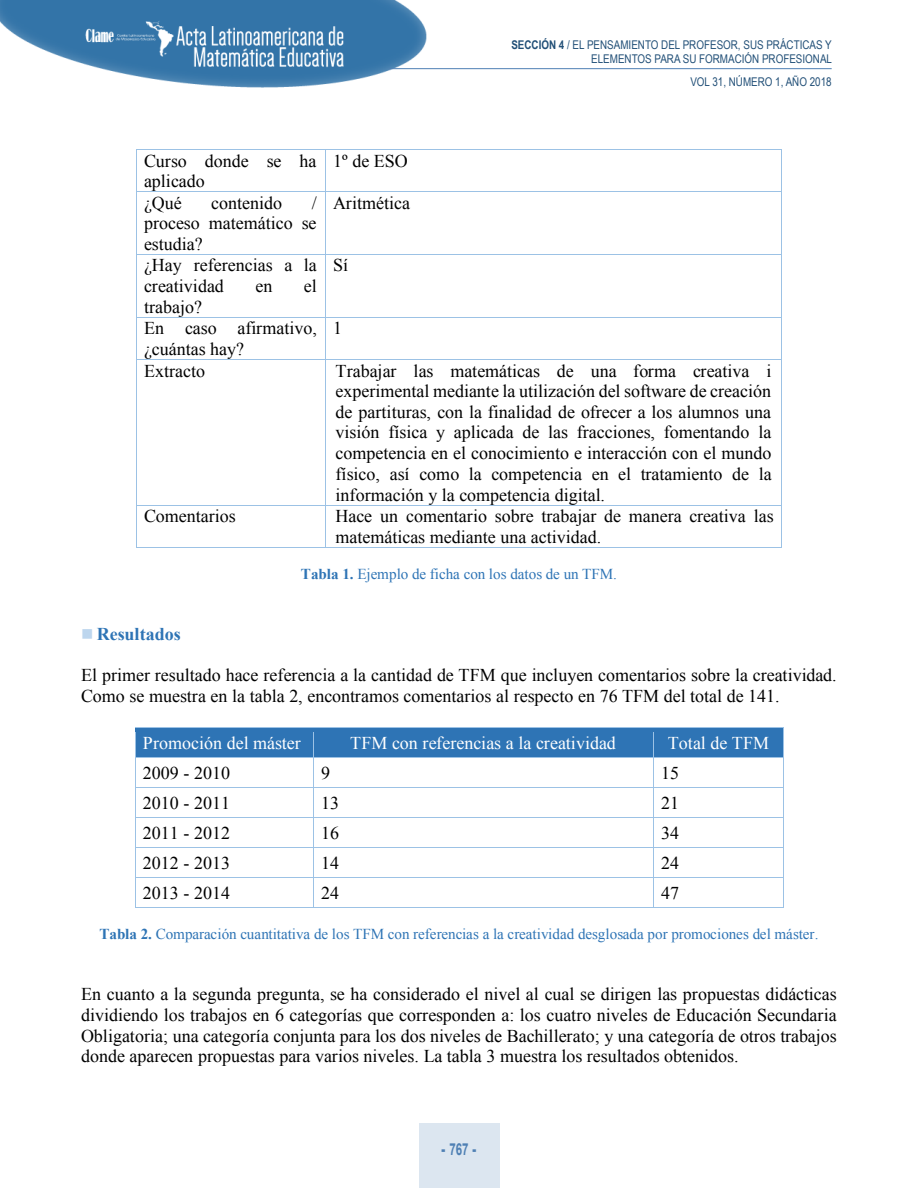
<style>
.page{position:relative;width:918px;height:1188px;background:#fff}
.page>*{position:absolute;margin:0;border:0;box-sizing:border-box;transform-origin:0 0}
.t1{font:18px/20.7px "Times New Roman";color:#000}
.t2{font:18px "Times New Roman";color:#fff}
.t3{font:700 18px "Times New Roman";color:#2e74b5}
.t4{font:700 16.5px "Arial";color:#4f80b4;scale:.7 1}
.t5{font:15.15px "Times New Roman";color:#2e74b5}
.t6{font:12px/14.4px "Arial Narrow";color:#214f77;text-align:right}
.s1{font-weight:700}
.s2{color:#bdd6ee}
.s3{font-weight:900}
</style>
<div class="page">
<img style="left:0;top:0;width:435px;height:88px">
<hr style="left:389px;top:68px;width:443px;height:1px;background:#4f80b4">
<div style="left:419px;top:1123px;width:80px;height:65px;background:#dce6f0"></div>
<hr style="left:136px;top:149px;width:189px;height:1px;background:#9cc2e5">
<hr style="left:325px;top:149px;width:457px;height:1px;background:#9cc2e5">
<hr style="left:136px;top:150px;width:1px;height:41px;background:#9cc2e5">
<hr style="left:325px;top:150px;width:1px;height:41px;background:#9cc2e5">
<hr style="left:782px;top:150px;width:1px;height:41px;background:#9cc2e5">
<hr style="left:136px;top:191px;width:189px;height:1px;background:#9cc2e5">
<hr style="left:325px;top:191px;width:457px;height:1px;background:#9cc2e5">
<hr style="left:136px;top:192px;width:1px;height:62px;background:#9cc2e5">
<hr style="left:325px;top:192px;width:1px;height:62px;background:#9cc2e5">
<hr style="left:782px;top:192px;width:1px;height:62px;background:#9cc2e5">
<hr style="left:136px;top:254px;width:189px;height:1px;background:#9cc2e5">
<hr style="left:325px;top:254px;width:457px;height:1px;background:#9cc2e5">
<hr style="left:136px;top:255px;width:1px;height:62px;background:#9cc2e5">
<hr style="left:325px;top:255px;width:1px;height:62px;background:#9cc2e5">
<hr style="left:782px;top:255px;width:1px;height:62px;background:#9cc2e5">
<hr style="left:136px;top:317px;width:189px;height:1px;background:#9cc2e5">
<hr style="left:325px;top:317px;width:457px;height:1px;background:#9cc2e5">
<hr style="left:136px;top:318px;width:1px;height:41px;background:#9cc2e5">
<hr style="left:325px;top:318px;width:1px;height:41px;background:#9cc2e5">
<hr style="left:782px;top:318px;width:1px;height:41px;background:#9cc2e5">
<hr style="left:136px;top:359px;width:189px;height:1px;background:#9cc2e5">
<hr style="left:325px;top:359px;width:457px;height:1px;background:#9cc2e5">
<hr style="left:136px;top:360px;width:1px;height:145px;background:#9cc2e5">
<hr style="left:325px;top:360px;width:1px;height:145px;background:#9cc2e5">
<hr style="left:782px;top:360px;width:1px;height:145px;background:#9cc2e5">
<hr style="left:136px;top:505px;width:189px;height:1px;background:#9cc2e5">
<hr style="left:325px;top:505px;width:457px;height:1px;background:#9cc2e5">
<hr style="left:136px;top:505px;width:1px;height:42px;background:#9cc2e5">
<hr style="left:136px;top:547px;width:189px;height:1px;background:#9cc2e5">
<hr style="left:325px;top:505px;width:1px;height:42px;background:#9cc2e5">
<hr style="left:325px;top:547px;width:457px;height:1px;background:#9cc2e5">
<hr style="left:782px;top:505px;width:1px;height:42px;background:#9cc2e5">
<div style="left:135px;top:728px;width:178px;height:29px;background:#2e74b5"></div>
<div style="left:314px;top:728px;width:339px;height:29px;background:#2e74b5"></div>
<div style="left:654px;top:728px;width:129px;height:29px;background:#2e74b5"></div>
<hr style="left:135px;top:727px;width:178px;height:1px;background:#9cc2e5">
<hr style="left:314px;top:727px;width:339px;height:1px;background:#9cc2e5">
<hr style="left:654px;top:727px;width:129px;height:1px;background:#9cc2e5">
<hr style="left:135px;top:757px;width:178px;height:1px;background:#9cc2e5">
<hr style="left:314px;top:757px;width:339px;height:1px;background:#9cc2e5">
<hr style="left:654px;top:757px;width:129px;height:1px;background:#9cc2e5">
<hr style="left:135px;top:787px;width:178px;height:1px;background:#9cc2e5">
<hr style="left:314px;top:787px;width:339px;height:1px;background:#9cc2e5">
<hr style="left:654px;top:787px;width:129px;height:1px;background:#9cc2e5">
<hr style="left:135px;top:817px;width:178px;height:1px;background:#9cc2e5">
<hr style="left:314px;top:817px;width:339px;height:1px;background:#9cc2e5">
<hr style="left:654px;top:817px;width:129px;height:1px;background:#9cc2e5">
<hr style="left:135px;top:847px;width:178px;height:1px;background:#9cc2e5">
<hr style="left:314px;top:847px;width:339px;height:1px;background:#9cc2e5">
<hr style="left:654px;top:847px;width:129px;height:1px;background:#9cc2e5">
<hr style="left:135px;top:877px;width:178px;height:1px;background:#9cc2e5">
<hr style="left:314px;top:877px;width:339px;height:1px;background:#9cc2e5">
<hr style="left:654px;top:877px;width:129px;height:1px;background:#9cc2e5">
<svg style="left:135px;top:732px;width:1px;height:175px"></svg>
<hr style="left:135px;top:907px;width:178px;height:1px;background:#9cc2e5">
<svg style="left:313px;top:727px;width:1px;height:181px"></svg>
<hr style="left:314px;top:907px;width:339px;height:1px;background:#9cc2e5">
<svg style="left:653px;top:727px;width:1px;height:181px"></svg>
<hr style="left:654px;top:907px;width:129px;height:1px;background:#9cc2e5">
<svg style="left:783px;top:727px;width:1px;height:181px"></svg>
<p class="t1" style="left:144px;top:150px;width:174px">Curso donde se ha aplicado</p>
<p class="t1" style="left:333px;top:150px;width:76px">1º de ESO</p>
<p class="t1" style="left:144px;top:192px;width:39px">¿Qué</p>
<p class="t1" style="left:211px;top:192px;width:72px">contenido</p>
<p class="t1" style="left:144px;top:192px;width:174px;text-align:justify;text-indent:168px">/ proceso matemático se estudia?</p>
<p class="t1" style="left:333px;top:192px;width:79px">Aritmética</p>
<p class="t1" style="left:144px;top:255px;width:174px">¿Hay referencias a la creatividad</p>
<p class="t1" style="left:333px;top:255px;width:17px">Sí</p>
<p class="t1" style="left:256px;top:276px;width:18px">en</p>
<p class="t1" style="left:304px;top:276px;width:14px">el</p>
<p class="t1" style="left:144px;top:296px;width:60px">trabajo?</p>
<p class="t6" style="left:511px;top:37px;width:322px"><span class="s1">SECCIÓN 4</span> / EL PENSAMIENTO DEL PROFESOR, SUS PRÁCTICAS Y<br>ELEMENTOS PARA SU FORMACIÓN PROFESIONAL</p>
<p class="t6" style="left:690px;top:75px;width:143px">VOL 31, NÚMERO 1, AÑO 2018</p>
<p class="t1" style="left:144px;top:318px;width:174px">En caso afirmativo, ¿cuántas hay?</p>
<p class="t1" style="left:333px;top:318px;width:10px">1</p>
<p class="t1" style="left:144px;top:360px;width:63px">Extracto</p>
<p class="t1" style="left:336px;top:360px;width:438px;text-align:justify">Trabajar las matemáticas de una forma creativa i experimental mediante la utilización del software de creación de partituras, con la finalidad de ofrecer a los alumnos una visión física y aplicada de las fracciones, fomentando la competencia en el conocimiento e interacción con el mundo físico, así como la competencia en el tratamiento de la información y la competencia digital.</p>
<p class="t1" style="left:144px;top:506px;width:93px">Comentarios</p>
<p class="t1" style="left:336px;top:506px;width:440px">Hace un comentario sobre trabajar de manera creativa las matemáticas mediante una actividad.</p>
<p class="t5" style="left:301px;top:565px;width:317px"><span class="s1">Tabla 1.</span> Ejemplo de ficha con los datos de un TFM.</p>
<p class="t3" style="left:81px;top:624px;width:101px"><span class="s2">■</span> Resultados</p>
<p class="t1" style="left:81px;top:665px;width:757px">El primer resultado hace referencia a la cantidad de TFM que incluyen comentarios sobre la creatividad.<br>Como se muestra en la tabla 2, encontramos comentarios al respecto en 76 TFM del total de 141.</p>
<p class="t2" style="left:143px;top:733px;width:159px">Promoción del máster</p>
<p class="t2" style="left:350px;top:733px;width:267px">TFM con referencias a la creatividad</p>
<p class="t2" style="left:668px;top:733px;width:103px">Total de TFM</p>
<p class="t1" style="left:143px;top:762px;width:89px">2009 - 2010</p>
<p class="t1" style="left:321px;top:762px;width:10px">9</p>
<p class="t1" style="left:661px;top:762px;width:19px">15</p>
<p class="t1" style="left:143px;top:792px;width:89px">2010 - 2011</p>
<p class="t1" style="left:321px;top:792px;width:19px">13</p>
<p class="t1" style="left:661px;top:792px;width:19px">21</p>
<p class="t1" style="left:143px;top:822px;width:89px">2011 - 2012</p>
<p class="t1" style="left:321px;top:822px;width:19px">16</p>
<p class="t1" style="left:661px;top:822px;width:19px">34</p>
<p class="t1" style="left:143px;top:852px;width:89px">2012 - 2013</p>
<p class="t1" style="left:321px;top:852px;width:19px">14</p>
<p class="t1" style="left:661px;top:852px;width:19px">24</p>
<p class="t1" style="left:143px;top:882px;width:89px">2013 - 2014</p>
<p class="t1" style="left:321px;top:882px;width:19px">24</p>
<p class="t1" style="left:661px;top:882px;width:19px">47</p>
<p class="t5" style="left:99px;top:926px;width:721px"><span class="s1">Tabla 2.</span> Comparación cuantitativa de los TFM con referencias a la creatividad desglosada por promociones del máster.</p>
<p class="t1" style="left:81px;top:984px;width:757px;text-align:justify">En cuanto a la segunda pregunta, se ha considerado el nivel al cual se dirigen las propuestas didácticas dividiendo los trabajos en 6 categorías que corresponden a: los cuatro niveles de Educación Secundaria Obligatoria; una categoría conjunta para los dos niveles de Bachillerato; y una categoría de otros trabajos donde aparecen propuestas para varios niveles. La tabla 3 muestra los resultados obtenidos.</p>
<p class="t4" style="left:442px;top:1140px;width:51px"><span class="s3">-</span> 767 <span class="s3">-</span></p>
</div>
